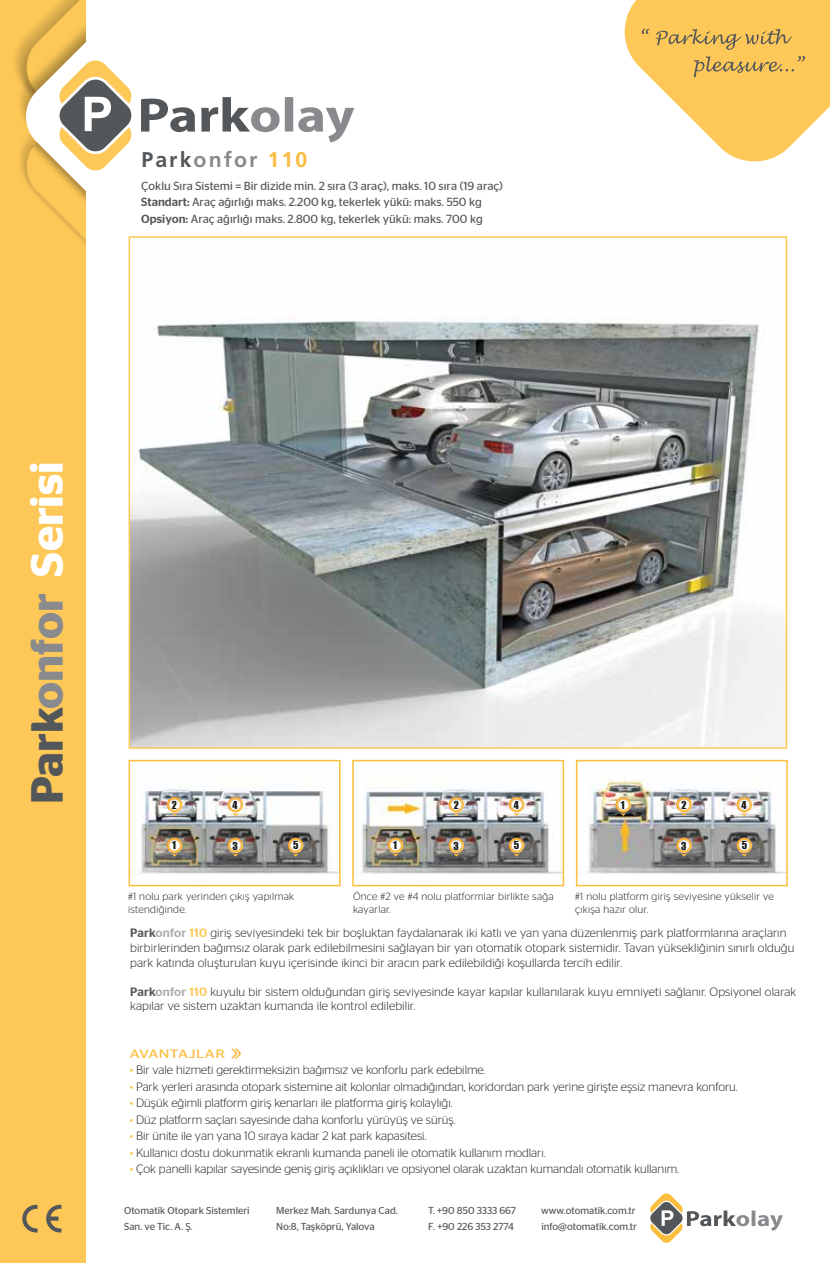
<style>
.page{position:relative;width:830px;height:1263px;background:#fff}
.page>*{position:absolute;margin:0;border:0;box-sizing:border-box;transform-origin:0 0}
.t1{font:600 45px "Stag Sans";color:#fff}
.t2{font:700 21.3px "Frutiger LT Std";letter-spacing:.1em;color:#898a8d}
.t3{font:300 12.15px/14.5px "Stag Sans";color:#1d1d1b}
.t4{font:12.15px "Stag Sans";letter-spacing:.025em;color:#fbbc41;scale:1.29 1}
.t5{font:11.85px/16.5px "Stag Sans";color:#54575a}
.t6{font:300 10.5px/12.6px "Stag Sans";letter-spacing:.025em;color:#1d1d1b}
.t7{font:10.2px "Impact";color:#1d1d1b}
.t8{font:10.05px "Stag Sans";color:#54575a}
.s1{color:#54575a}
.s2{color:#fbbc41}
.s3{font-weight:500}
.s4{color:#898a8d}
.s5{font-weight:500;color:#54575a}
.s6{font-weight:500;color:rgb(84 87 90/.5)}
.s7{font-weight:500;color:#fdc858}
.s8{color:#fdc858}
</style>
<div class="page">
<div style="left:0;top:0;width:86px;height:1263px;background:#fdc858"></div>
<img style="left:15px;top:0;width:71px;height:244px">
<svg style="left:26px;top:33px;width:105px;height:167px"></svg>
<svg style="left:141px;top:97px;width:213px;height:45px"></svg>
<svg style="left:22px;top:1205px;width:39px;height:27px"></svg>
<svg style="left:624px;top:0;width:205px;height:161px"></svg>
<svg style="left:231px;top:1048px;width:10px;height:10px"></svg>
<img style="left:141px;top:788px;width:196px;height:86px">
<div style="left:128px;top:760px;width:212px;height:126px;border:2px solid #fbbe3d"></div>
<img style="left:362px;top:788px;width:199px;height:86px">
<div style="left:352px;top:760px;width:212px;height:126px;border:2px solid #fbbe3d"></div>
<img style="left:589px;top:779px;width:195px;height:95px">
<div style="left:575px;top:760px;width:212px;height:126px;border:2px solid #fbbe3d"></div>
<svg style="left:387px;top:838px;width:16px;height:18px"></svg>
<svg style="left:508px;top:797px;width:16px;height:19px"></svg>
<svg style="left:448px;top:838px;width:16px;height:18px"></svg>
<svg style="left:448px;top:797px;width:16px;height:19px"></svg>
<svg style="left:508px;top:838px;width:16px;height:18px"></svg>
<svg style="left:167px;top:838px;width:15px;height:18px"></svg>
<svg style="left:227px;top:797px;width:16px;height:19px"></svg>
<svg style="left:227px;top:838px;width:16px;height:18px"></svg>
<svg style="left:167px;top:797px;width:15px;height:19px"></svg>
<svg style="left:288px;top:838px;width:15px;height:18px"></svg>
<svg style="left:615px;top:797px;width:15px;height:19px"></svg>
<svg style="left:736px;top:797px;width:15px;height:19px"></svg>
<svg style="left:676px;top:838px;width:15px;height:18px"></svg>
<svg style="left:676px;top:797px;width:15px;height:19px"></svg>
<svg style="left:736px;top:838px;width:15px;height:18px"></svg>
<img style="left:131px;top:316px;width:652px;height:430px">
<div style="left:128px;top:236px;width:658px;height:513px;border:2px solid #fdc858"></div>
<svg style="left:650px;top:1193px;width:132px;height:50px"></svg>
<h2 class="t2" style="left:141px;top:147px;width:167px"><span class="s1">Park</span>onfor <span class="s2">110</span></h2>
<p class="t5" style="left:141px;top:177px;width:363px">Çoklu Sıra Sistemi = Bir dizide min. 2 sıra (3 araç), maks. 10 sıra (19 araç)<br><span class="s3">Standart:</span> Araç ağırlığı maks. 2.200 kg, tekerlek yükü: maks. 550 kg<br><span class="s3">Opsiyon:</span> Araç ağırlığı maks. 2.800 kg, tekerlek yükü: maks. 700 kg</p>
<h1 class="t1" style="left:21px;top:804px;width:344px;rotate:-90deg"><span class="s1">Park</span><span class="s4">onfor</span> Serisi</h1>
<p class="t7" style="left:172px;top:797px;width:7px">2</p>
<p class="t7" style="left:453px;top:797px;width:7px">2</p>
<p class="t7" style="left:232px;top:797px;width:7px">4</p>
<p class="t7" style="left:232px;top:838px;width:7px">3</p>
<p class="t7" style="left:513px;top:797px;width:7px">4</p>
<p class="t7" style="left:172px;top:837px;width:5px">1</p>
<p class="t7" style="left:513px;top:837px;width:7px">5</p>
<p class="t7" style="left:293px;top:837px;width:7px">5</p>
<p class="t7" style="left:393px;top:837px;width:5px">1</p>
<p class="t7" style="left:453px;top:838px;width:7px">3</p>
<p class="t7" style="left:681px;top:797px;width:7px">2</p>
<p class="t7" style="left:620px;top:797px;width:5px">1</p>
<p class="t7" style="left:741px;top:797px;width:7px">4</p>
<p class="t7" style="left:681px;top:838px;width:7px">3</p>
<p class="t7" style="left:741px;top:837px;width:7px">5</p>
<p class="t6" style="left:128px;top:890px;width:167px">#1 nolu park yerinden çıkış yapılmak istendiğinde.</p>
<p class="t6" style="left:353px;top:890px;width:202px">Önce #2 ve #4 nolu platformlar birlikte sağa kayarlar.</p>
<p class="t6" style="left:575px;top:890px;width:200px">#1 nolu platform giriş seviyesine yükselir ve çıkışa hazır olur.</p>
<p class="t3" style="left:130px;top:926px;width:665px"><span class="s5">Park</span><span class="s6">onfor</span> <span class="s7">110</span> giriş seviyesindeki tek bir boşluktan faydalanarak iki katlı ve yan yana düzenlenmiş park platformlarına araçların birbirlerinden bağımsız olarak park edilebilmesini sağlayan bir yarı otomatik otopark sistemidir. Tavan yüksekliğinin sınırlı olduğu park katında oluşturulan kuyu içerisinde ikinci bir aracın park edilebildiği koşullarda tercih edilir.</p>
<p class="t3" style="left:130px;top:984px;width:667px"><span class="s5">Park</span><span class="s6">onfor</span> <span class="s7">110</span> kuyulu bir sistem olduğundan giriş seviyesinde kayar kapılar kullanılarak kuyu emniyeti sağlanır. Opsiyonel olarak kapılar ve sistem uzaktan kumanda ile kontrol edilebilir.</p>
<p class="t4" style="left:130px;top:1047px;width:75px">AVANTAJLAR</p>
<p class="t3" style="left:130px;top:1062px;width:357px"><span class="s8">•</span> Bir vale hizmeti gerektirmeksizin bağımsız ve konforlu park edebilme.</p>
<p class="t3" style="left:130px;top:1079px;width:609px"><span class="s8">•</span> Park yerleri arasında otopark sistemine ait kolonlar olmadığından, koridordan park yerine girişte eşsiz manevra konforu.</p>
<p class="t3" style="left:130px;top:1095px;width:324px"><span class="s8">•</span> Düşük eğimli platform giriş kenarları ile platforma giriş kolaylığı.</p>
<p class="t3" style="left:130px;top:1112px;width:327px"><span class="s8">•</span> Düz platform saçları sayesinde daha konforlu yürüyüş ve sürüş.</p>
<p class="t3" style="left:130px;top:1128px;width:298px"><span class="s8">•</span> Bir ünite ile yan yana 10 sıraya kadar 2 kat park kapasitesi.</p>
<p class="t3" style="left:130px;top:1145px;width:417px"><span class="s8">•</span> Kullanıcı dostu dokunmatik ekranlı kumanda paneli ile otomatik kullanım modları.</p>
<p class="t3" style="left:130px;top:1161px;width:550px"><span class="s8">•</span> Çok panelli kapılar sayesinde geniş giriş açıklıkları ve opsiyonel olarak uzaktan kumandalı otomatik kullanım.</p>
<p class="t8" style="left:124px;top:1204px;width:127px">Otomatik Otopark Sistemleri</p>
<p class="t8" style="left:276px;top:1204px;width:123px">Merkez Mah. Sardunya Cad.</p>
<p class="t8" style="left:428px;top:1204px;width:89px">T. +90 850 3333 667</p>
<p class="t8" style="left:541px;top:1204px;width:96px">www.otomatik.com.tr</p>
<p class="t8" style="left:124px;top:1221px;width:70px">San. ve Tic. A. Ş.</p>
<p class="t8" style="left:276px;top:1221px;width:100px">No:8, Taşköprü, Yalova</p>
<p class="t8" style="left:428px;top:1221px;width:87px">F. +90 226 353 2774</p>
<p class="t8" style="left:541px;top:1221px;width:97px">info@otomatik.com.tr</p>
</div>
